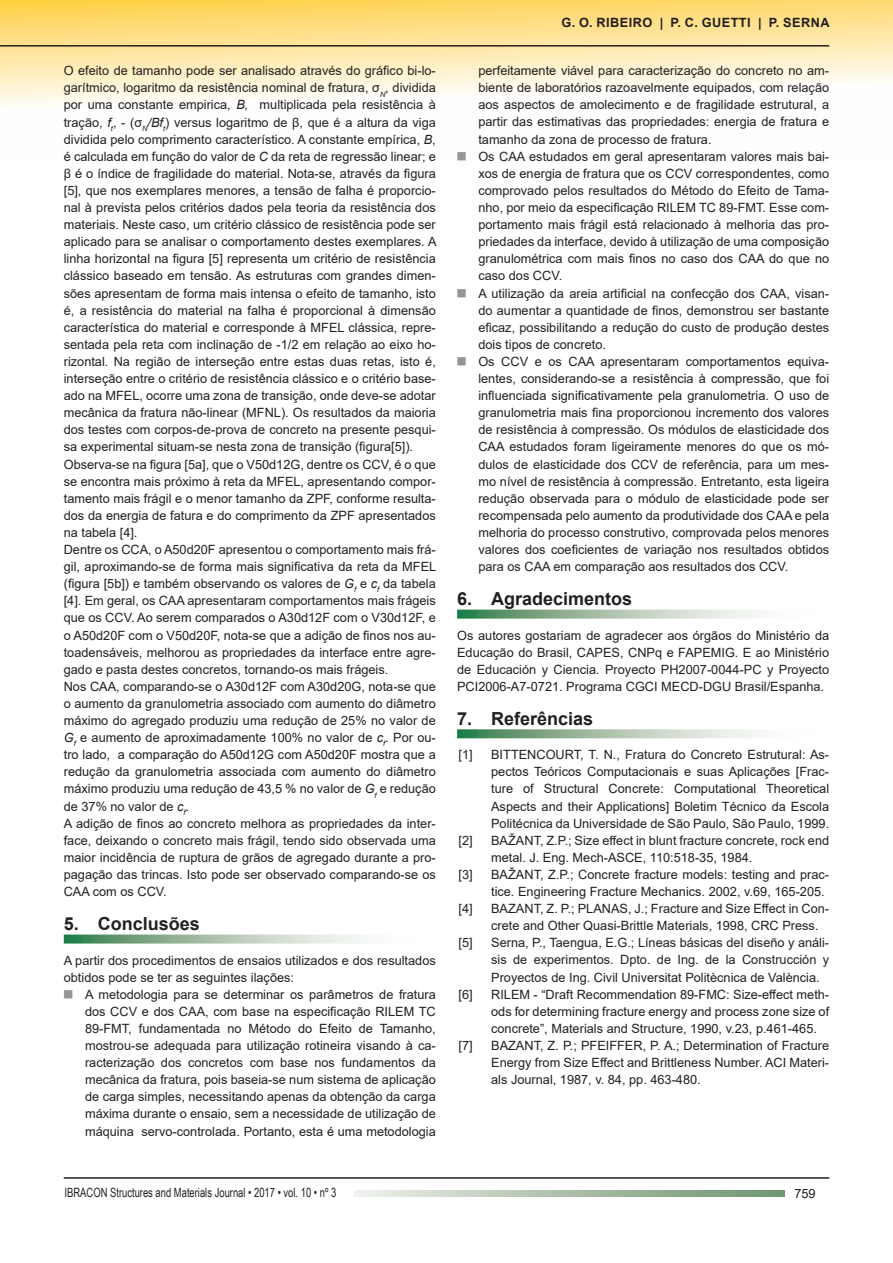
<style>
.page{position:relative;width:893px;height:1263px;background:#fff}
.page>*{position:absolute;margin:0;border:0;box-sizing:border-box;transform-origin:0 0}
.t1{font:700 18px "Arial";color:#231f20}
.t2{font:12.75px/17.1px "Arial";color:#231f20;text-align:justify}
.t3{font:12.75px "Arial Narrow";color:#231f20;scale:.9 1}
.t4{font:700 12.75px "Arial";letter-spacing:.035em;color:#231f20}
.s1{font-style:italic}
.s2{color:#939598}
</style>
<div class="page">
<svg style="left:0;top:0;width:893px;height:105px"></svg>
<hr style="left:64px;top:1177px;width:765px;height:2px;background:#231f20">
<hr style="left:0;top:45px;width:829px;height:2px;background:#231f20">
<svg style="left:354px;top:1190px;width:431px;height:6px;background:#acc0aa"></svg>
<svg style="left:64px;top:934px;width:299px;height:9px;background:#a7c2ac"></svg>
<svg style="left:457px;top:610px;width:300px;height:9px;background:#a6c1aa"></svg>
<svg style="left:457px;top:729px;width:300px;height:9px;background:#a5c1aa"></svg>
<p class="t2" style="left:64px;top:62px;width:374px;text-align:left">O efeito de tamanho pode ser analisado através do gráfico bi-lo&shy;garítmico, logaritmo da resistência nominal de fratura, σ<sub>N</sub><span class="s1">,</span> dividida por uma constante empirica, <span class="s1">B,</span> multiplicada pela resistência à tração, <span class="s1">f</span><sub>t</sub>, - (σ<sub>N</sub><span class="s1">/Bf</span><sub>t</sub>) versus logaritmo de β, que é a altura da viga dividida pelo comprimento característico. A constante empírica, <span class="s1">B</span>, é calculada em função do valor de <span class="s1">C</span> da reta de regressão linear; e β é o índice de fragilidade do material. Nota-se, através da figura [5], que nos exemplares menores, a tensão de falha é proporcio&shy;nal à prevista pelos critérios dados pela teoria da resistência dos materiais. Neste caso, um critério clássico de resistência pode ser aplicado para se analisar o comportamento destes exemplares. A linha horizontal na figura [5] representa um critério de resistência clássico baseado em tensão. As estruturas com grandes dimen&shy;sões apresentam de forma mais intensa o efeito de tamanho, isto é, a resistência do material na falha é proporcional à dimensão característica do material e corresponde à MFEL clássica, repre&shy;sentada pela reta com inclinação de -1/2 em relação ao eixo ho&shy;rizontal. Na região de interseção entre estas duas retas, isto é, interseção entre o critério de resistência clássico e o critério base&shy;ado na MFEL, ocorre uma zona de transição, onde deve-se adotar mecânica da fratura não-linear (MFNL). Os resultados da maioria dos testes com corpos-de-prova de concreto na presente pesqui&shy;sa experimental situam-se nesta zona de transição (figura[5]).<br>Observa-se na figura [5a], que o V50d12G, dentre os CCV, é o que se encontra mais próximo à reta da MFEL, apresentando compor&shy;tamento mais frágil e o menor tamanho da ZPF, conforme resulta&shy;dos da energia de fatura e do comprimento da ZPF apresentados na tabela [4].<br>Dentre os CCA, o A50d20F apresentou o comportamento mais frá&shy;gil, aproximando-se de forma mais significativa da reta da MFEL (figura [5b]) e também observando os valores de <span class="s1">G</span><sub>f</sub> e <span class="s1">c</span><sub>f</sub> da tabela [4]. Em geral, os CAA apresentaram comportamentos mais frágeis que os CCV. Ao serem comparados o A30d12F com o V30d12F, e o A50d20F com o V50d20F, nota-se que a adição de finos nos au&shy;toadensáveis, melhorou as propriedades da interface entre agre&shy;gado e pasta destes concretos, tornando-os mais frágeis.<br>Nos CAA, comparando-se o A30d12F com A30d20G, nota-se que o aumento da granulometria associado com aumento do diâmetro máximo do agregado produziu uma redução de 25% no valor de <span class="s1">G</span><sub>f</sub> e aumento de aproximadamente 100% no valor de <span class="s1">c</span><sub>f</sub>. Por ou&shy;tro lado, a comparação do A50d12G com A50d20F mostra que a redução da granulometria associada com aumento do diâmetro máximo produziu uma redução de 43,5 % no valor de <span class="s1">G</span><sub>f</sub> e redução de 37% no valor de <span class="s1">c</span><sub>f</sub>.<br>A adição de finos ao concreto melhora as propriedades da inter&shy;face, deixando o concreto mais frágil, tendo sido observada uma maior incidência de ruptura de grãos de agregado durante a pro&shy;pagação das trincas. Isto pode ser observado comparando-se os CAA com os CCV.</p>
<h1 class="t1" style="left:64px;top:911px;width:138px">5. Conclusões</h1>
<p class="t2" style="left:64px;top:951px;width:374px">A partir dos procedimentos de ensaios utilizados e dos resultados obtidos pode se ter as seguintes ilações:</p>
<p class="t2" style="left:85px;top:985px;width:352px;text-indent:-21px"><span class="s2">■</span> A metodologia para se determinar os parâmetros de fratura dos CCV e dos CAA, com base na especificação RILEM TC 89-FMT, fundamentada no Método do Efeito de Tamanho, mostrou-se adequada para utilização rotineira visando à ca&shy;racterização dos concretos com base nos fundamentos da mecânica da fratura, pois baseia-se num sistema de aplicação de carga simples, necessitando apenas da obtenção da carga máxima durante o ensaio, sem a necessidade de utilização de máquina servo-controlada. Portanto, esta é uma metodologia</p>
<p class="t4" style="left:562px;top:14px;width:270px">G. O. RIBEIRO | P. C. GUETTI | P. SERNA</p>
<p class="t2" style="left:478px;top:62px;width:352px">perfeitamente viável para caracterização do concreto no am&shy;biente de laboratórios razoavelmente equipados, com relação aos aspectos de amolecimento e de fragilidade estrutural, a partir das estimativas das propriedades: energia de fratura e tamanho da zona de processo de fratura.</p>
<p class="t2" style="left:478px;top:148px;width:352px;text-indent:-21px"><span class="s2">■</span> Os CAA estudados em geral apresentaram valores mais bai&shy;xos de energia de fratura que os CCV correspondentes, como comprovado pelos resultados do Método do Efeito de Tama&shy;nho, por meio da especificação RILEM TC 89-FMT. Esse com&shy;portamento mais frágil está relacionado à melhoria das pro&shy;priedades da interface, devido à utilização de uma composição granulométrica com mais finos no caso dos CAA do que no caso dos CCV.</p>
<p class="t2" style="left:478px;top:284px;width:352px;text-indent:-21px"><span class="s2">■</span> A utilização da areia artificial na confecção dos CAA, visan&shy;do aumentar a quantidade de finos, demonstrou ser bastante eficaz, possibilitando a redução do custo de produção destes dois tipos de concreto.</p>
<p class="t2" style="left:478px;top:353px;width:352px;text-indent:-21px"><span class="s2">■</span> Os CCV e os CAA apresentaram comportamentos equiva&shy;lentes, considerando-se a resistência à compressão, que foi influenciada significativamente pela granulometria. O uso de granulometria mais fina proporcionou incremento dos valores de resistência à compressão. Os módulos de elasticidade dos CAA estudados foram ligeiramente menores do que os mó&shy;dulos de elasticidade dos CCV de referência, para um mes&shy;mo nível de resistência à compressão. Entretanto, esta ligeira redução observada para o módulo de elasticidade pode ser recompensada pelo aumento da produtividade dos CAA e pela melhoria do processo construtivo, comprovada pelos menores valores dos coeficientes de variação nos resultados obtidos para os CAA em comparação aos resultados dos CCV.</p>
<h1 class="t1" style="left:457px;top:586px;width:177px">6. Agradecimentos</h1>
<p class="t2" style="left:457px;top:626px;width:374px">Os autores gostariam de agradecer aos órgãos do Ministério da Educação do Brasil, CAPES, CNPq e FAPEMIG. E ao Ministério de Educación y Ciencia. Proyecto PH2007-0044-PC y Proyecto PCI2006-A7-0721. Programa CGCI MECD-DGU Brasil/Espanha.</p>
<h1 class="t1" style="left:457px;top:706px;width:138px">7. Referências</h1>
<p class="t2" style="left:459px;top:746px;width:16px">[1]</p>
<p class="t2" style="left:491px;top:746px;width:340px">BITTENCOURT, T. N., Fratura do Concreto Estrutural: As&shy;pectos Teóricos Computacionais e suas Aplicações [Frac&shy;ture of Structural Concrete: Computational Theoretical Aspects and their Applications] Boletim Técnico da Escola Politécnica da Universidade de São Paulo, São Paulo, 1999.</p>
<p class="t2" style="left:459px;top:832px;width:16px">[2]</p>
<p class="t2" style="left:491px;top:832px;width:340px">BAŽANT, Z.P.; Size effect in blunt fracture concrete, rock end metal. J. Eng. Mech-ASCE, 110:518-35, 1984.</p>
<p class="t2" style="left:459px;top:866px;width:16px">[3]</p>
<p class="t2" style="left:491px;top:866px;width:340px">BAŽANT, Z.P.; Concrete fracture models: testing and prac&shy;tice<span class="s1">.</span> Engineering Fracture Mechanics. 2002, v.69, 165-205.</p>
<p class="t2" style="left:459px;top:900px;width:16px">[4]</p>
<p class="t2" style="left:491px;top:900px;width:340px">BAZANT, Z. P.; PLANAS, J.; Fracture and Size Effect in Con&shy;crete and Other Quasi-Brittle Materials, 1998, CRC Press.</p>
<p class="t2" style="left:459px;top:934px;width:16px">[5]</p>
<p class="t2" style="left:491px;top:934px;width:340px">Serna, P., Taengua, E.G.; Líneas básicas del diseño y análi&shy;sis de experimentos. Dpto. de Ing. de la Construcción y Proyectos de Ing. Civil Universitat Politècnica de València.</p>
<p class="t2" style="left:459px;top:985px;width:16px">[6]</p>
<p class="t2" style="left:491px;top:985px;width:340px">RILEM - “Draft Recommendation 89-FMC: Size-effect meth&shy;ods for determining fracture energy and process zone size of concrete”, Materials and Structure, 1990, v.23, p.461-465.</p>
<p class="t2" style="left:459px;top:1037px;width:16px">[7]</p>
<p class="t2" style="left:491px;top:1037px;width:340px">BAZANT, Z. P.; PFEIFFER, P. A.; Determination of Fracture Energy from Size Effect and Brittleness Number. ACI Materi&shy;als Journal, 1987, v. 84, pp. 463-480.</p>
<p class="t3" style="left:65px;top:1183px;width:303px">IBRACON Structures and Materials Journal • 2017 • vol. 10 • nº 3</p>
<p class="t2" style="left:794px;top:1185px;width:23px">759</p>
</div>
